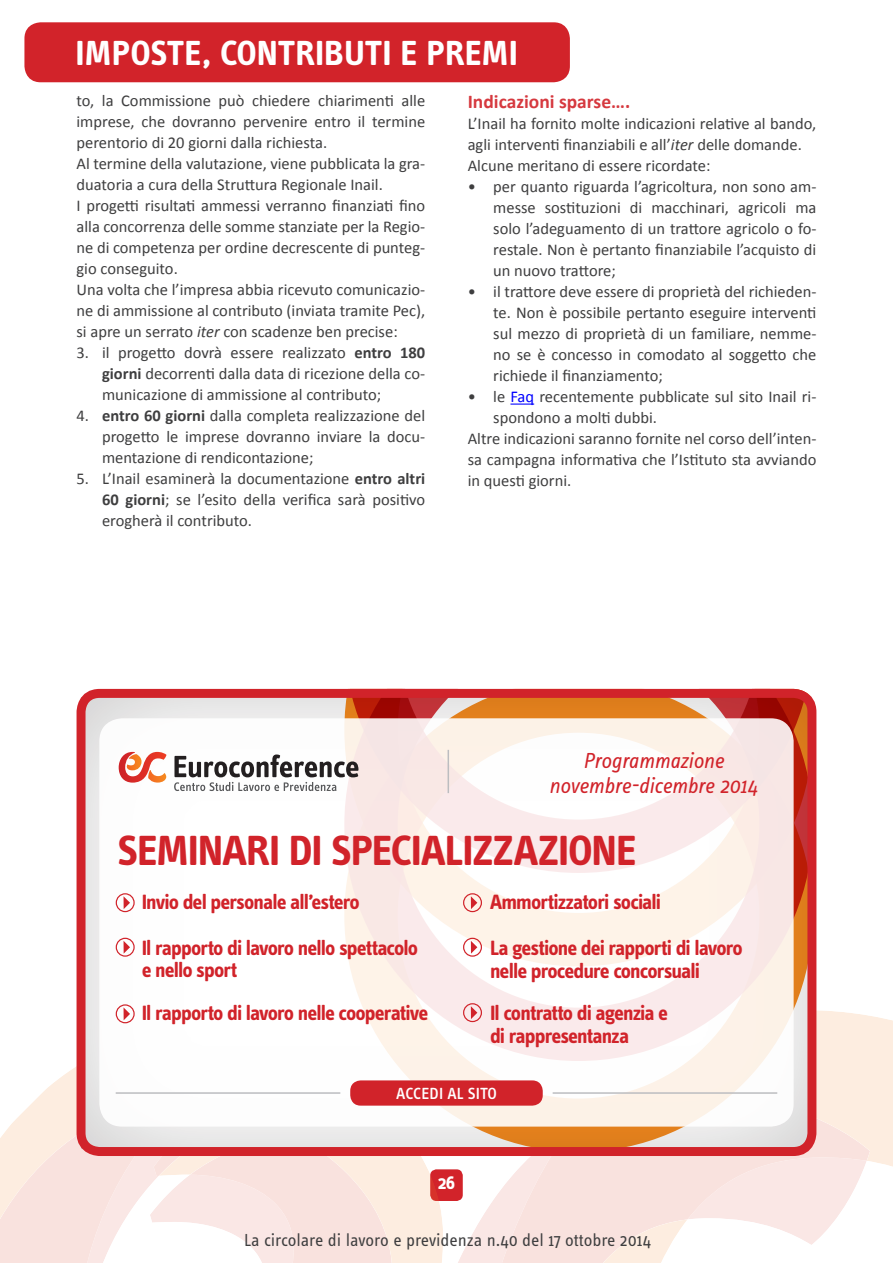
<style>
.page{position:relative;width:893px;height:1263px;background:#fff}
.page>*{position:absolute;margin:0;border:0;box-sizing:border-box;transform-origin:0 0}
.t1{font:700 43.5px "Info Text OT";letter-spacing:-.025em;color:#d1232a}
.t2{font:700 36px "Info Text OT";color:#fff}
.t3{font:italic 22.5px/25.5px "Info Text OT";letter-spacing:-.01em;color:#d1232a;text-align:center}
.t4{font:700 21.45px/22.8px "Info Text OT";letter-spacing:-.04em;color:#d1232a}
.Titolo_paragrafo{font:700 19.5px "Calibri";color:#d6393f}
.t5{font:700 19.5px "Info Text OT";color:#fff}
.t6{font:18px "Info Text OT";color:#3e3e3f}
.t7{font:500 16.65px "Info Text OT";color:#fff}
.Corpo_testo{font:16.5px/21px "Calibri";color:#3e3e3f;text-align:justify}
.s1{font-style:italic}
.s2{font-weight:700}
.s3{color:#00f}
</style>
<div class="page">
<div style="left:24px;top:22px;width:546px;height:60px;background:#d2232a;border-radius:16px"></div>
<svg style="left:73px;top:1010px;width:820px;height:157px;background:#fcece0"></svg>
<svg style="left:42px;top:1069px;width:35px;height:24px"></svg>
<svg style="left:0;top:1093px;width:870px;height:170px;fill:#fae7e0"></svg>
<hr style="left:510px;top:403px;width:24px;height:2px;background:#00f">
<div style="left:81px;top:695px;width:731px;height:454px;background:#231f20;opacity:.25"></div>
<svg style="left:344px;top:1115px;width:469px;height:37px;background:#e5c3a2"></svg>
<svg style="left:344px;top:695px;width:468px;height:178px;background:#cb5c2c"></svg>
<div style="left:77px;top:689px;width:739px;height:467px;border:9px solid #d1232a;border-radius:19px"></div>
<svg style="left:99px;top:718px;width:695px;height:408px"></svg>
<svg style="left:124px;top:896px;width:6px;height:13px"></svg>
<div style="left:116px;top:893px;width:19px;height:19px;border:1px solid #d1232a;border-radius:50%"></div>
<svg style="left:471px;top:896px;width:6px;height:13px"></svg>
<div style="left:463px;top:893px;width:19px;height:19px;border:1px solid #d1232a;border-radius:50%"></div>
<svg style="left:471px;top:941px;width:6px;height:13px"></svg>
<div style="left:463px;top:938px;width:19px;height:19px;border:1px solid #d1232a;border-radius:50%"></div>
<svg style="left:124px;top:941px;width:6px;height:13px"></svg>
<div style="left:116px;top:938px;width:19px;height:19px;border:1px solid #d1232a;border-radius:50%"></div>
<svg style="left:124px;top:1007px;width:6px;height:13px"></svg>
<div style="left:116px;top:1004px;width:19px;height:19px;border:1px solid #d1232a;border-radius:50%"></div>
<svg style="left:471px;top:1006px;width:6px;height:13px"></svg>
<div style="left:463px;top:1003px;width:19px;height:19px;border:1px solid #d1232a;border-radius:50%"></div>
<div style="left:350px;top:1080px;width:193px;height:25px;background:#d1232a;border-radius:10px"></div>
<hr style="left:553px;top:1092px;width:224px;height:2px;background:#bcbdc0">
<hr style="left:116px;top:1092px;width:224px;height:2px;background:#bcbdc0">
<svg style="left:174px;top:754px;width:184px;height:37px"></svg>
<svg style="left:119px;top:752px;width:47px;height:31px"></svg>
<hr style="left:448px;top:750px;width:1px;height:43px;background:#bcbdc0">
<h2 class="t2" style="left:75px;top:31px;width:444px">IMPOSTE, CONTRIBUTI E PREMI</h2>
<p class="Corpo_testo" style="left:77px;top:90px;width:350px">to, la Commissione può chiedere chiarimenti alle imprese, che dovranno pervenire entro il termine perentorio di 20 giorni dalla richiesta.</p>
<p class="Corpo_testo" style="left:77px;top:153px;width:350px">Al termine della valutazione, viene pubblicata la gra&shy;duatoria a cura della Struttura Regionale Inail.</p>
<p class="Corpo_testo" style="left:77px;top:195px;width:350px">I progetti risultati ammessi verranno finanziati fino alla concorrenza delle somme stanziate per la Regio&shy;ne di competenza per ordine decrescente di punteg&shy;gio conseguito.</p>
<p class="Corpo_testo" style="left:77px;top:279px;width:350px">Una volta che l’impresa abbia ricevuto comunicazio&shy;ne di ammissione al contributo (inviata tramite Pec), si apre un serrato <span class="s1">iter</span> con scadenze ben precise:</p>
<p class="Corpo_testo" style="left:102px;top:342px;width:325px;text-indent:-26px">3. il progetto dovrà essere realizzato <span class="s2">entro 180 giorni</span> decorrenti dalla data di ricezione della co&shy;municazione di ammissione al contributo;</p>
<p class="Corpo_testo" style="left:102px;top:405px;width:325px;text-indent:-26px">4. <span class="s2">entro 60 giorni</span> dalla completa realizzazione del progetto le imprese dovranno inviare la docu&shy;mentazione di rendicontazione;</p>
<p class="Corpo_testo" style="left:102px;top:468px;width:325px;text-indent:-26px">5. L’Inail esaminerà la documentazione <span class="s2">entro altri 60 giorni</span>; se l’esito della verifica sarà positivo erogherà il contributo.</p>
<p class="Titolo_paragrafo" style="left:468px;top:89px;width:164px">Indicazioni sparse….</p>
<p class="Corpo_testo" style="left:468px;top:113px;width:350px">L’Inail ha fornito molte indicazioni relative al bando, agli interventi finanziabili e all’<span class="s1">iter</span> delle domande.</p>
<p class="Corpo_testo" style="left:468px;top:155px;width:244px">Alcune meritano di essere ricordate:</p>
<p class="Corpo_testo" style="left:493px;top:176px;width:325px;text-indent:-26px">• per quanto riguarda l’agricoltura, non sono am&shy;messe sostituzioni di macchinari, agricoli ma solo l’adeguamento di un trattore agricolo o fo&shy;restale. Non è pertanto finanziabile l’acquisto di un nuovo trattore;</p>
<p class="Corpo_testo" style="left:493px;top:281px;width:325px;text-indent:-26px">• il trattore deve essere di proprietà del richieden&shy;te. Non è possibile pertanto eseguire interventi sul mezzo di proprietà di un familiare, nemme&shy;no se è concesso in comodato al soggetto che richiede il finanziamento;</p>
<p class="Corpo_testo" style="left:493px;top:386px;width:325px;text-indent:-26px">• le <span class="s3">Faq</span> recentemente pubblicate sul sito Inail ri&shy;spondono a molti dubbi.</p>
<p class="Corpo_testo" style="left:468px;top:428px;width:350px">Altre indicazioni saranno fornite nel corso dell’inten&shy;sa campagna informativa che l’Istituto sta avviando in questi giorni.</p>
<p class="t3" style="left:549px;top:747px;width:210px">Programmazione novembre-dicembre 2014</p>
<p class="t1" style="left:118px;top:824px;width:521px">SEMINARI DI SPECIALIZZAZIONE</p>
<p class="t4" style="left:142px;top:890px;width:220px">Invio del personale all’estero</p>
<p class="t4" style="left:490px;top:879px;width:254px;line-height:45.5px">Ammortizzatori sociali<br>La gestione dei rapporti di lavoro</p>
<p class="t4" style="left:490px;top:959px;width:212px">nelle procedure concorsuali</p>
<p class="t4" style="left:142px;top:936px;width:278px">Il rapporto di lavoro nello spettacolo e nello sport</p>
<p class="t4" style="left:142px;top:1001px;width:288px">Il rapporto di lavoro nelle cooperative</p>
<p class="t4" style="left:490px;top:1001px;width:180px">Il contratto di agenzia e di rappresentanza</p>
<p class="t7" style="left:396px;top:1084px;width:102px">ACCEDI AL SITO</p>
<p class="t5" style="left:438px;top:1171px;width:19px">26</p>
<p class="t6" style="left:244px;top:1229px;width:409px">La circolare di lavoro e previdenza n.40 del 17 ottobre 2014</p>
</div>
